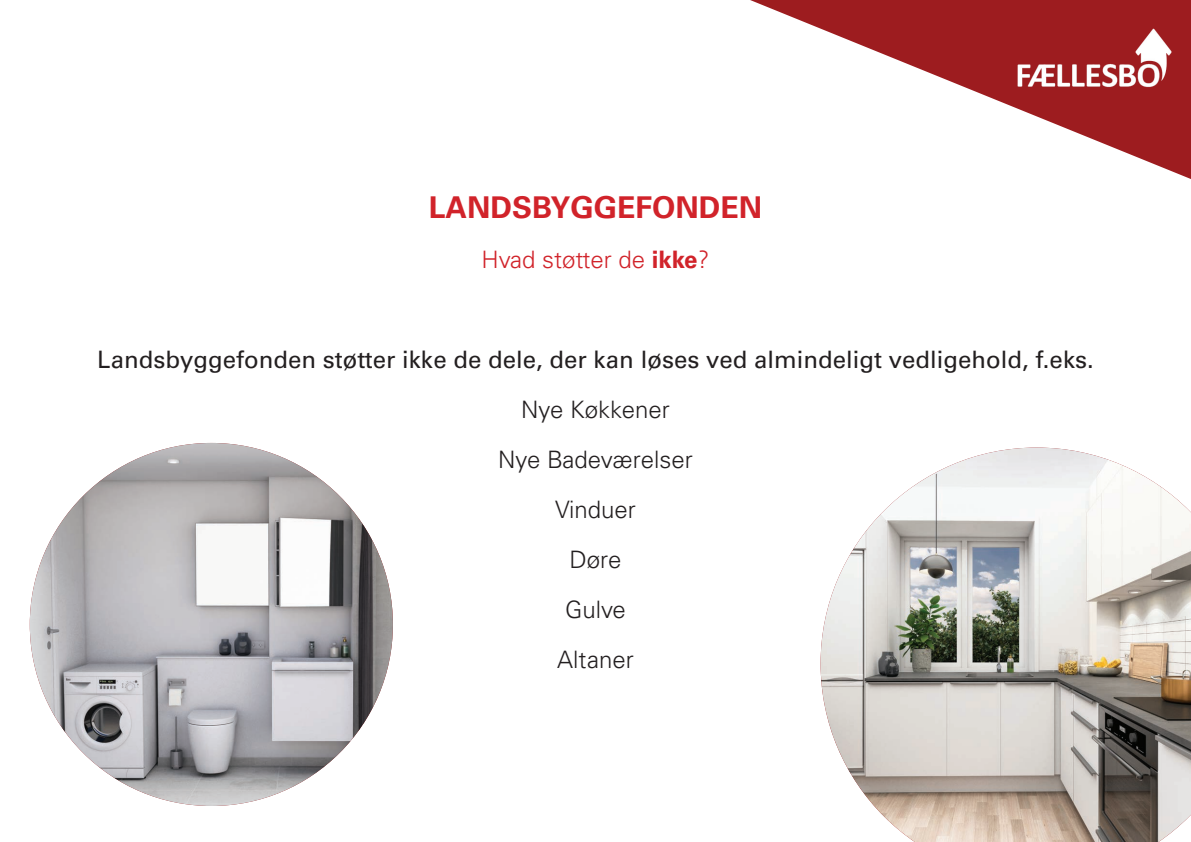
<style>
.page{position:relative;width:1191px;height:842px;background:#fff}
.page>*{position:absolute;margin:0;border:0;box-sizing:border-box;transform-origin:0 0}
.t1{font:700 30px "Univers LT";color:#d1232a}
.t2{font:24px "Univers LT";color:#231f20}
.t3{font:300 24px/50px "Univers LT";color:#231f20;text-align:center}
.t4{font:300 24px "Univers LT";color:#d1232a}
.s1{font-weight:700}
</style>
<div class="page">
<svg style="left:750px;top:0;width:441px;height:179px"></svg>
<img style="left:1005px;top:2px;width:176px;height:118px">
<img style="left:820px;top:447px;width:371px;height:395px">
<img style="left:30px;top:443px;width:363px;height:363px;border-radius:181px">
<p class="t1" style="left:429px;top:190px;width:335px">LANDSBYGGEFONDEN</p>
<p class="t4" style="left:481px;top:245px;width:230px">Hvad støtter de <span class="s1">ikke</span>?</p>
<p class="t2" style="left:97px;top:345px;width:997px">Landsbyggefonden støtter ikke de dele, der kan løses ved almindeligt vedligehold, f.eks.</p>
<p class="t3" style="left:498px;top:384px;width:196px">Nye Køkkener<br>Nye Badeværelser<br>Vinduer<br>Døre<br>Gulve<br>Altaner</p>
</div>
